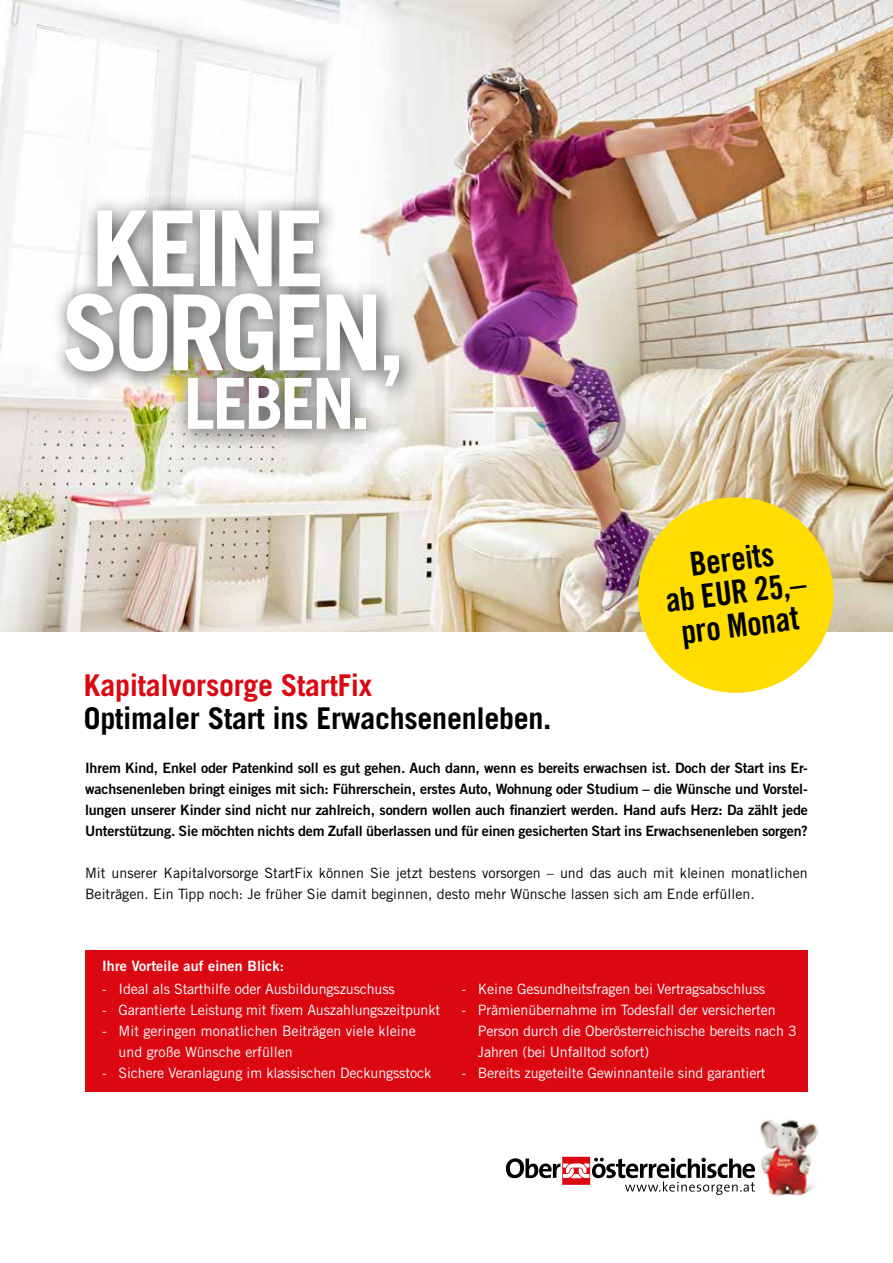
<style>
.page{position:relative;width:893px;height:1263px;background:#fff}
.page>*{position:absolute;margin:0;border:0;box-sizing:border-box;transform-origin:0 0}
.t1{font:700 105px/84px "Trade Gothic LT Pro";letter-spacing:-.055em;color:#fff}
.t2{font:700 70.5px "Trade Gothic LT Pro";letter-spacing:-.05em;color:#fff}
.t3{font:33px/33px "Trade Gothic Bold Cond Twenty";color:#000;text-align:center}
.t4{font:700 30px "Trade Gothic LT Pro";letter-spacing:-.01em;color:#000}
.t5{font:700 30px "Trade Gothic LT Pro";letter-spacing:-.01em;color:#db0812}
.t6{font:14.25px/21px "Trade Gothic LT Pro";letter-spacing:-.01em;color:#fff}
.t7{font:14.25px/21px "Trade Gothic LT Pro Bd 2";letter-spacing:-.01em;color:#000;text-align:justify}
.t8{font:14.25px/21px "Trade Gothic LT Pro";color:#000}
.t9{font:14.25px "Trade Gothic LT Pro Bd 2";letter-spacing:.01em;color:#fff}
</style>
<div class="page">
<img style="left:0;top:0;width:893px;height:631px">
<img style="left:760px;top:1119px;width:58px;height:77px">
<div style="left:562px;top:1157px;width:28px;height:28px;background:#db0812"></div>
<svg style="left:506px;top:1158px;width:249px;height:37px"></svg>
<svg style="left:632px;top:491px;width:207px;height:202px;background:#f6da39"></svg>
<div style="left:85px;top:950px;width:723px;height:142px;background:#db0812"></div>
<div style="left:51px;top:195px;width:369px;height:256px;background:#000;opacity:.75"></div>
<h1 class="t1" style="left:61px;top:205px;width:346px">KEINE<br>SORGEN,</h1>
<h2 class="t2" style="left:184px;top:360px;width:188px">LEBEN.</h2>
<h3 class="t3" style="left:660px;top:551px;width:143px;rotate:-7deg">Bereits<br>ab EUR 25,– pro Monat</h3>
<h3 class="t5" style="left:84px;top:667px;width:290px">Kapitalvorsorge StartFix</h3>
<h3 class="t4" style="left:84px;top:700px;width:469px">Optimaler Start ins Erwachsenenleben.</h3>
<p class="t7" style="left:85px;top:757px;width:724px">Ihrem Kind, Enkel oder Patenkind soll es gut gehen. Auch dann, wenn es bereits erwachsen ist. Doch der Start ins Er&shy;wachsenenleben bringt einiges mit sich: Führerschein, erstes Auto, Wohnung oder Studium – die Wünsche und Vorstel&shy;lungen unserer Kinder sind nicht nur zahlreich, sondern wollen auch finanziert werden. Hand aufs Herz: Da zählt jede Unterstützung. Sie möchten nichts dem Zufall überlassen und für einen gesicherten Start ins Erwachsenenleben sorgen?</p>
<p class="t8" style="left:85px;top:862px;width:724px">Mit unserer Kapitalvorsorge StartFix können Sie jetzt bestens vorsorgen – und das auch mit kleinen monatlichen<br>Beiträgen. Ein Tipp noch: Je früher Sie damit beginnen, desto mehr Wünsche lassen sich am Ende erfüllen.</p>
<p class="t9" style="left:102px;top:957px;width:184px">Ihre Vorteile auf einen Blick:</p>
<p class="t6" style="left:102px;top:978px;width:294px">- Ideal als Starthilfe oder Ausbildungszuschuss</p>
<p class="t6" style="left:102px;top:999px;width:340px">- Garantierte Leistung mit fixem Auszahlungszeitpunkt</p>
<p class="t6" style="left:119px;top:1020px;width:299px;text-indent:-17px">- Mit geringen monatlichen Beiträgen viele kleine und große Wünsche erfüllen</p>
<p class="t6" style="left:102px;top:1062px;width:331px">- Sichere Veranlagung im klassischen Deckungsstock</p>
<p class="t6" style="left:461px;top:978px;width:305px">- Keine Gesundheitsfragen bei Vertragsabschluss</p>
<p class="t6" style="left:478px;top:999px;width:321px;text-indent:-17px">- Prämienübernahme im Todesfall der versicherten<br>Person durch die Oberösterreichische bereits nach 3<br>Jahren (bei Unfalltod sofort)</p>
<p class="t6" style="left:461px;top:1062px;width:306px">- Bereits zugeteilte Gewinnanteile sind garantiert</p>
</div>
